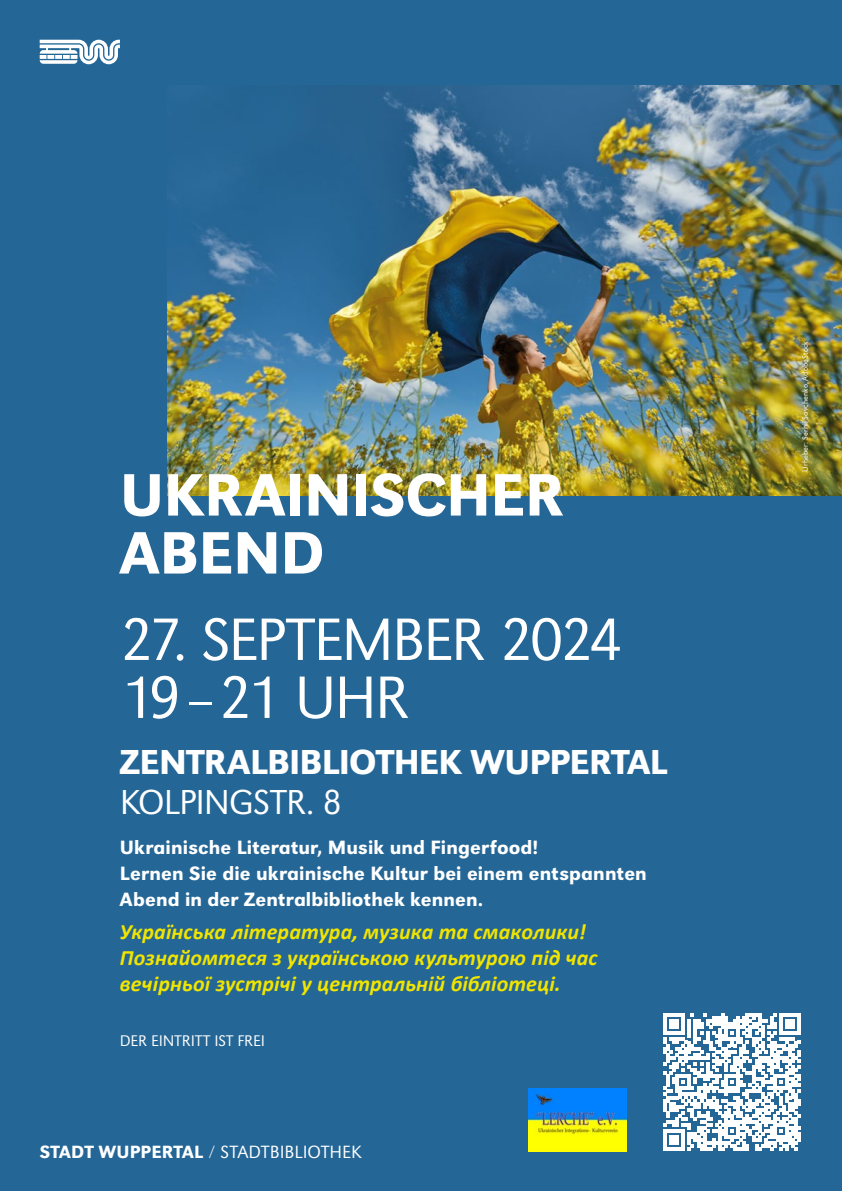
<style>
.page{position:relative;width:842px;height:1191px;background:#246696}
.page>*{position:absolute;margin:0;border:0;box-sizing:border-box;transform-origin:0 0}
.t1{font:300 62px/58px "URW Grotesk";letter-spacing:-.04em;color:#fff}
.t2{font:500 62px/58px "URW Grotesk";letter-spacing:-.005em;color:#fff}
.t3{font:500 36px "URW Grotesk";letter-spacing:-.015em;color:#fff}
.t4{font:300 36px "URW Grotesk";letter-spacing:-.02em;color:#fff}
.t5{font:italic 700 22px/26px "Calibri";letter-spacing:.005em;color:#f0e400}
.t6{font:500 20px/26px "URW Grotesk";letter-spacing:.005em;color:#fff}
.t7{font:300 18.4px "URW Grotesk";color:#fff}
.t8{font:300 16px "URW Grotesk";letter-spacing:-.01em;color:#fff}
.t9{font:300 8px "URW Grotesk";letter-spacing:.015em;color:#fff}
.s1{font-weight:500}
</style>
<div class="page">
<svg style="left:40px;top:40px;width:80px;height:24px"></svg>
<img style="left:167px;top:85px;width:675px;height:411px">
<svg style="left:663px;top:1013px;width:138px;height:138px"></svg>
<img style="left:528px;top:1088px;width:98px;height:63px">
<h1 class="t2" style="left:120px;top:466px;width:446px">UKRAINISCHER<br>ABEND</h1>
<h1 class="t1" style="left:120px;top:611px;width:504px">27. SEPTEMBER 2024<br>19 – 21 UHR</h1>
<h2 class="t3" style="left:120px;top:740px;width:549px">ZENTRALBIBLIOTHEK WUPPERTAL</h2>
<h2 class="t4" style="left:120px;top:781px;width:224px">KOLPINGSTR. 8</h2>
<p class="t6" style="left:120px;top:834px;width:528px">Ukrainische Literatur, Musik und Fingerfood!<br>Lernen Sie die ukrainische Kultur bei einem entspannten<br>Abend in der Zentralbibliothek kennen.</p>
<p class="t5" style="left:120px;top:917px;width:479px">Українська література, музика та смаколики!<br>Познайомтеся з українською культурою під час вечірньої зустрічі у центральній бібліотеці.</p>
<p class="t8" style="left:120px;top:1031px;width:147px">DER EINTRITT IST FREI</p>
<p class="t7" style="left:40px;top:1141px;width:323px"><span class="s1">STADT WUPPERTAL</span> / STADTBIBLIOTHEK</p>
<p class="t9" style="left:801px;top:472px;width:132px;rotate:-90deg">Urheber: Serhii Savchenko, AdobeStock</p>
</div>
